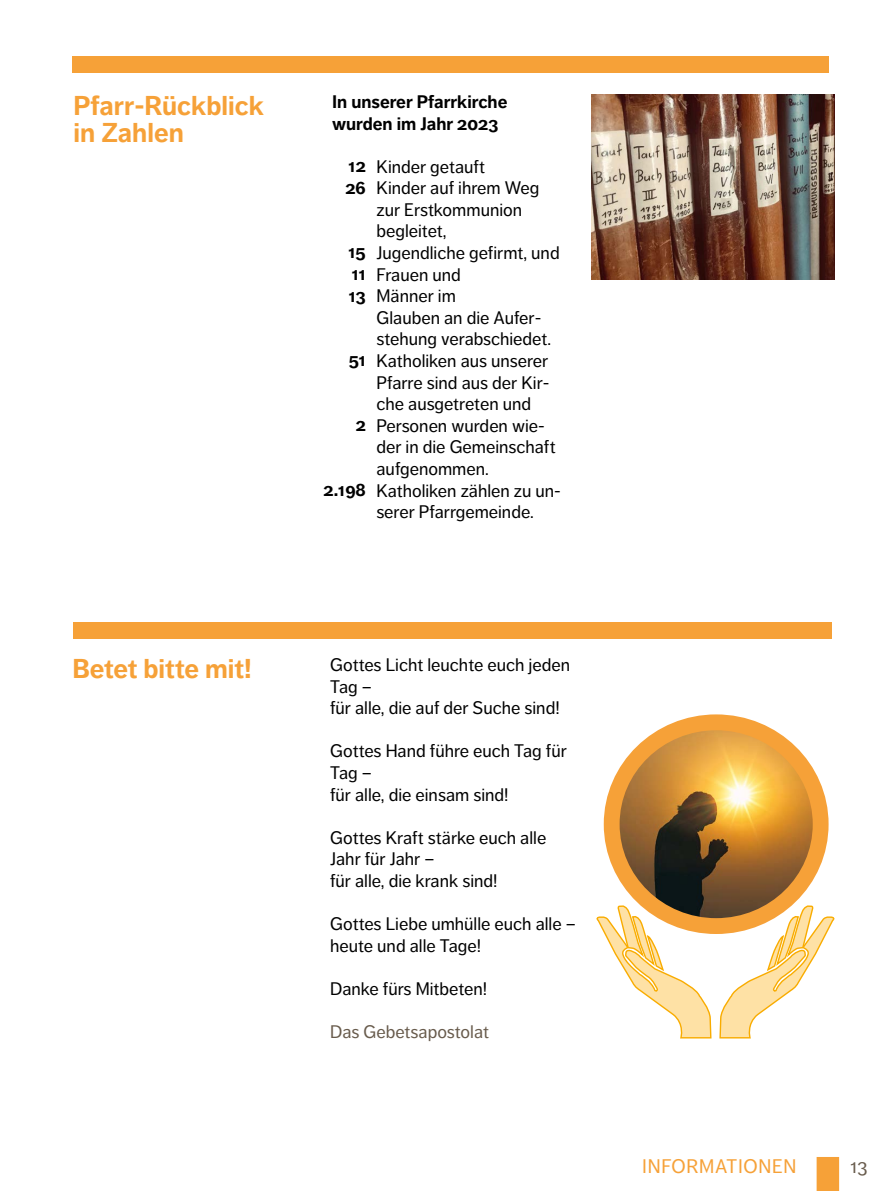
<style>
.page{position:relative;width:893px;height:1191px;background:#fff}
.page>*{position:absolute;margin:0;border:0;box-sizing:border-box;transform-origin:0 0}
.t1{font:700 27px/27px "Dagny Pro";color:#f6a138}
.t2{font:19.5px "Dagny Pro";letter-spacing:.035em;color:#f6a138}
.t3{font:19.5px "Dagny Pro";color:#685b4c}
.t4{font:18px/21.6px "Dagny Pro";color:#000}
.t5{font:700 18px/21.6px "Dagny Pro";color:#000}
.t6{font:18px "Dagny Pro";color:#685b4c}
</style>
<div class="page">
<div style="left:817px;top:1157px;width:22px;height:34px;background:#f6a138"></div>
<img style="left:612px;top:723px;width:207px;height:194px">
<div style="left:604px;top:714px;width:225px;height:220px;border:16px solid #f6a138;border-radius:50%"></div>
<div style="left:74px;top:622px;width:758px;height:17px;background:#f6a138"></div>
<div style="left:72px;top:56px;width:757px;height:16px;background:#f6a138"></div>
<svg style="left:596px;top:905px;width:116px;height:133px"></svg>
<svg style="left:719px;top:905px;width:115px;height:133px"></svg>
<img style="left:592px;top:95px;width:243px;height:185px">
<h1 class="t1" style="left:74px;top:93px;width:192px">Pfarr-Rückblick in Zahlen</h1>
<h1 class="t1" style="left:72px;top:655px;width:181px">Betet bitte mit!</h1>
<p class="t5" style="left:332px;top:91px;width:177px">In unserer Pfarrkirche wurden im Jahr 2023</p>
<p class="t5" style="left:345px;top:155px;width:22px">12<br>26</p>
<p class="t5" style="left:349px;top:241px;width:19px;text-align:justify">15<br>11<br>13</p>
<p class="t5" style="left:349px;top:349px;width:19px">51</p>
<p class="t5" style="left:356px;top:414px;width:12px">2</p>
<p class="t5" style="left:324px;top:479px;width:44px">2.198</p>
<p class="t4" style="left:376px;top:156px;width:186px">Kinder getauft<br>Kinder auf ihrem Weg zur Erstkommunion begleitet,<br>Jugendliche gefirmt, und<br>Frauen und<br>Männer im<br>Glauben an die Aufer&shy;stehung verabschiedet.<br>Katholiken aus unserer<br>Pfarre sind aus der Kir&shy;che ausgetreten und<br>Personen wurden wie&shy;der in die Gemeinschaft aufgenommen.<br>Katholiken zählen zu un&shy;serer Pfarrgemeinde.</p>
<p class="t4" style="left:330px;top:654px;width:241px">Gottes Licht leuchte euch jeden<br>Tag –<br>für alle, die auf der Suche sind!</p>
<p class="t4" style="left:330px;top:740px;width:238px">Gottes Hand führe euch Tag für<br>Tag –<br>für alle, die einsam sind!</p>
<p class="t4" style="left:330px;top:827px;width:218px">Gottes Kraft stärke euch alle<br>Jahr für Jahr –<br>für alle, die krank sind!</p>
<p class="t4" style="left:330px;top:913px;width:247px">Gottes Liebe umhülle euch alle – heute und alle Tage!</p>
<p class="t4" style="left:330px;top:978px;width:159px">Danke fürs Mitbeten!</p>
<p class="t6" style="left:330px;top:1021px;width:160px">Das Gebetsapostolat</p>
<p class="t2" style="left:642px;top:1155px;width:156px">INFORMATIONEN</p>
<p class="t3" style="left:850px;top:1155px;width:19px">13</p>
</div>
